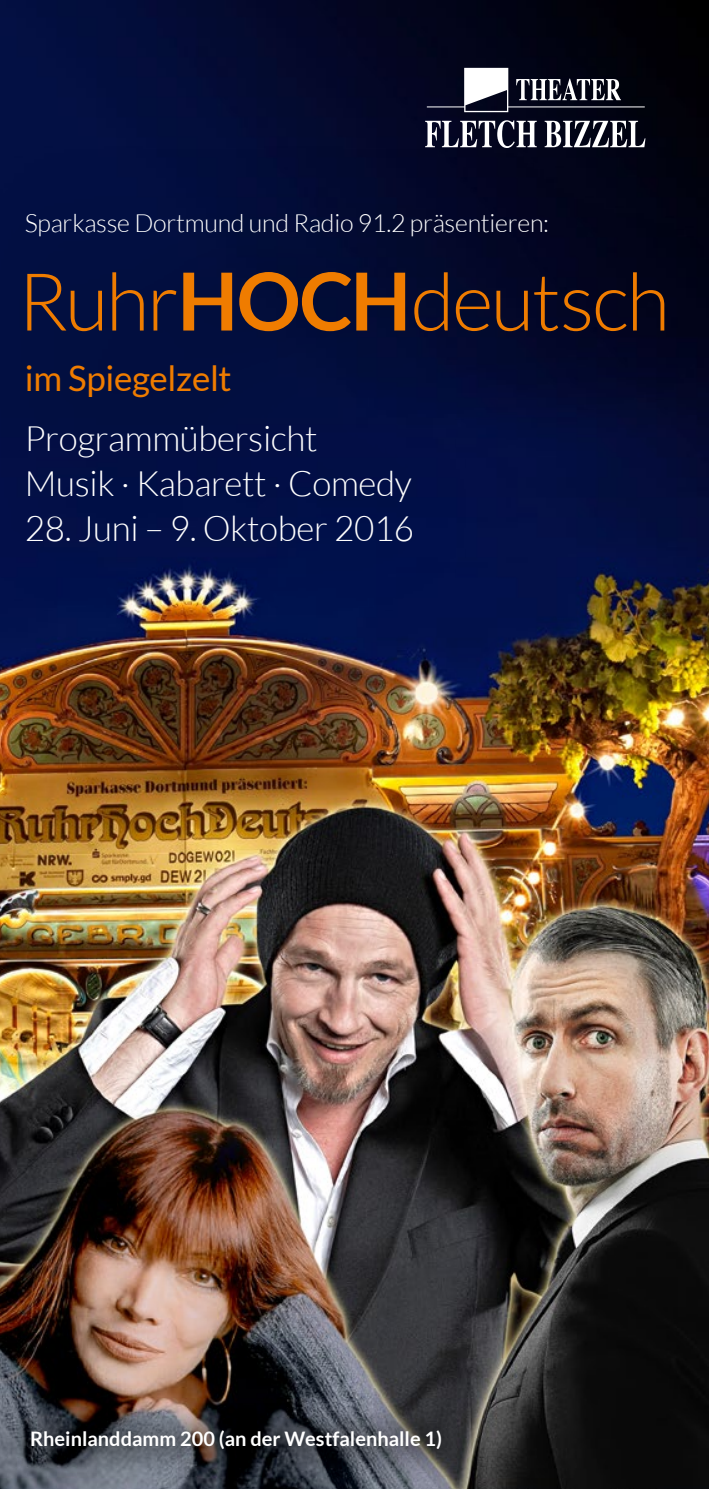
<style>
.page{position:relative;width:709px;height:1489px;background:#fff}
.page>*{position:absolute;margin:0;border:0;box-sizing:border-box;transform-origin:0 0}
.t1{font:300 80px "Lato";letter-spacing:-.025em;color:#ef7c00}
.t2{font:300 35px/45px "Lato";letter-spacing:-.01em;color:#fff}
.t3{font:35px "Lato";letter-spacing:-.01em;color:#ef7c00}
.t4{font:300 25px "Lato";letter-spacing:-.01em;color:#fff}
.t5{font:700 20px "Lato";color:#fff}
.s1{font-weight:700}
</style>
<div class="page">
<img style="left:0;top:0;width:709px;height:1488px">
<div style="left:0;top:123px;width:709px;height:510px;background:#000;opacity:.5"></div>
<div style="left:0;top:1400px;width:473px;height:80px;background:#000;opacity:.6"></div>
<svg style="left:425px;top:68px;width:220px;height:80px"></svg>
<p class="t4" style="left:25px;top:210px;width:526px">Sparkasse Dortmund und Radio 91.2 präsentieren:</p>
<h1 class="t1" style="left:18px;top:259px;width:653px">Ruhr<span class="s1">HOCH</span>deutsch</h1>
<p class="t3" style="left:25px;top:358px;width:208px">im Spiegelzelt</p>
<p class="t2" style="left:25px;top:415px;width:388px">Programmübersicht<br>Musik · Kabarett · Comedy</p>
<p class="t2" style="left:25px;top:505px;width:391px">28. Juni – 9. Oktober 2016</p>
<p class="t5" style="left:30px;top:1427px;width:413px">Rheinlanddamm 200 (an der Westfalenhalle 1)</p>
</div>
